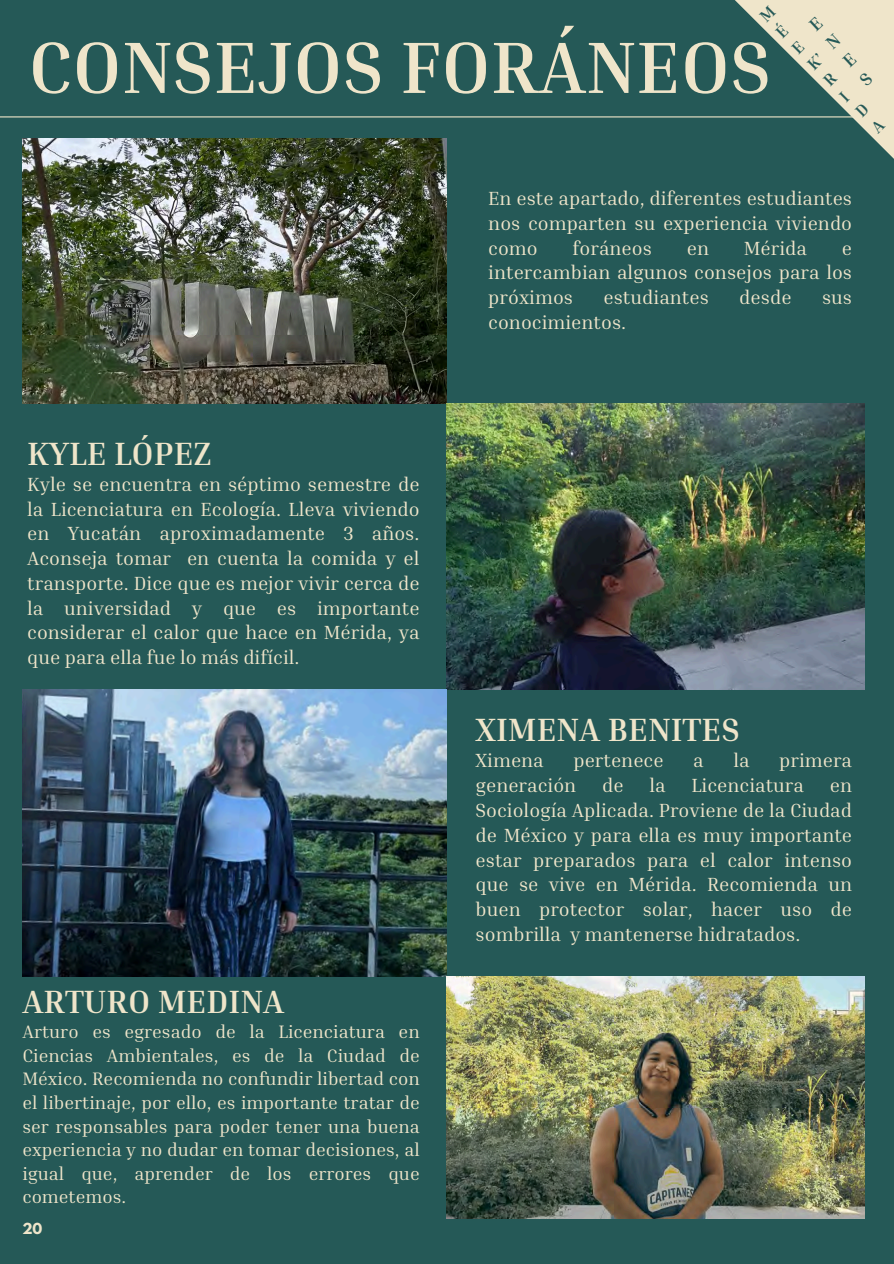
<style>
.page{position:relative;width:894px;height:1264px;background:#fff}
.page>*{position:absolute;margin:0;border:0;box-sizing:border-box;transform-origin:0 0}
.t1{font:700 73.5px "Inria Serif";color:#efe5ca}
.t2{font:700 33px "Inria Serif";color:#efe5ca}
.t3{font:19.5px/24.8px "Inria Serif";color:#efe5ca;text-align:justify}
.t4{font:18.45px/23.7px "Inria Serif";color:#efe5ca;text-align:justify}
.t5{font:700 18px/24.8px "Inria Serif";color:#255957;text-align:justify}
.t6{font:700 13.5px "League Spartan";color:#efe5ca}
</style>
<div class="page">
<div style="left:0;top:0;width:893px;height:1263px;background:#255957"></div>
<img style="left:22px;top:138px;width:424px;height:265px">
<img style="left:446px;top:403px;width:418px;height:287px">
<img style="left:22px;top:690px;width:424px;height:286px">
<img style="left:446px;top:976px;width:418px;height:242px">
<hr style="left:0;top:116px;width:893px;height:1px;background:#efe5ca">
<svg style="left:703px;top:0;width:190px;height:158px"></svg>
<svg style="left:758px;top:5px;width:127px;height:129px"></svg>
<p class="t1" style="left:28px;top:21px;width:744px">CONSEJOS FORÁNEOS</p>
<p class="t5" style="left:802px;top:18px;width:14px;rotate:-43deg">E N E S</p>
<p class="t2" style="left:27px;top:432px;width:186px">KYLE LÓPEZ</p>
<h1 class="t3" style="left:27px;top:471px;width:394px">Kyle se encuentra en séptimo semestre de la Licenciatura en Ecología. Lleva viviendo en Yucatán aproximadamente 3 años.<br>Aconseja tomar en cuenta la comida y el transporte. Dice que es mejor vivir cerca de la universidad y que es importante considerar el calor que hace en Mérida, ya que para ella fue lo más difícil.</h1>
<h3 class="t2" style="left:22px;top:980px;width:263px">ARTURO MEDINA</h3>
<p class="t4" style="left:22px;top:1019px;width:399px">Arturo es egresado de la Licenciatura en Ciencias Ambientales, es de la Ciudad de México. Recomienda no confundir libertad con el libertinaje, por ello, es importante tratar de ser responsables para poder tener una buena experiencia y no dudar en tomar decisiones, al igual que, aprender de los errores que cometemos.</p>
<h4 class="t6" style="left:22px;top:1221px;width:21px">20</h4>
<p class="t3" style="left:488px;top:185px;width:365px">En este apartado, diferentes estudiantes nos comparten su experiencia viviendo como</p>
<p class="t3" style="left:572px;top:235px;width:81px">foráneos</p>
<p class="t3" style="left:686px;top:235px;width:24px">en</p>
<p class="t3" style="left:743px;top:235px;width:65px">Mérida</p>
<p class="t3" style="left:488px;top:235px;width:365px;text-indent:353px">e intercambian algunos consejos para los próximos</p>
<p class="t3" style="left:603px;top:284px;width:107px">estudiantes</p>
<p class="t3" style="left:739px;top:284px;width:54px">desde</p>
<p class="t3" style="left:821px;top:284px;width:32px">sus</p>
<p class="t3" style="left:488px;top:309px;width:139px">conocimientos.</p>
<p class="t2" style="left:475px;top:709px;width:266px">XIMENA BENITES</p>
<p class="t3" style="left:475px;top:747px;width:70px">Ximena</p>
<p class="t3" style="left:573px;top:747px;width:92px">pertenece</p>
<p class="t3" style="left:693px;top:747px;width:12px">a</p>
<p class="t3" style="left:733px;top:747px;width:18px">la</p>
<p class="t3" style="left:779px;top:747px;width:74px">primera</p>
<p class="t3" style="left:475px;top:772px;width:102px">generación</p>
<p class="t3" style="left:602px;top:772px;width:23px">de</p>
<p class="t3" style="left:649px;top:772px;width:18px">la</p>
<p class="t3" style="left:691px;top:772px;width:114px">Licenciatura</p>
<p class="t3" style="left:475px;top:772px;width:378px;text-indent:354px">en Sociología Aplicada. Proviene de la Ciudad de México y para ella es muy importante estar preparados para el calor intenso que se vive en Mérida. Recomienda un buen protector solar, hacer uso de sombrilla y mantenerse hidratados.</p>
</div>
